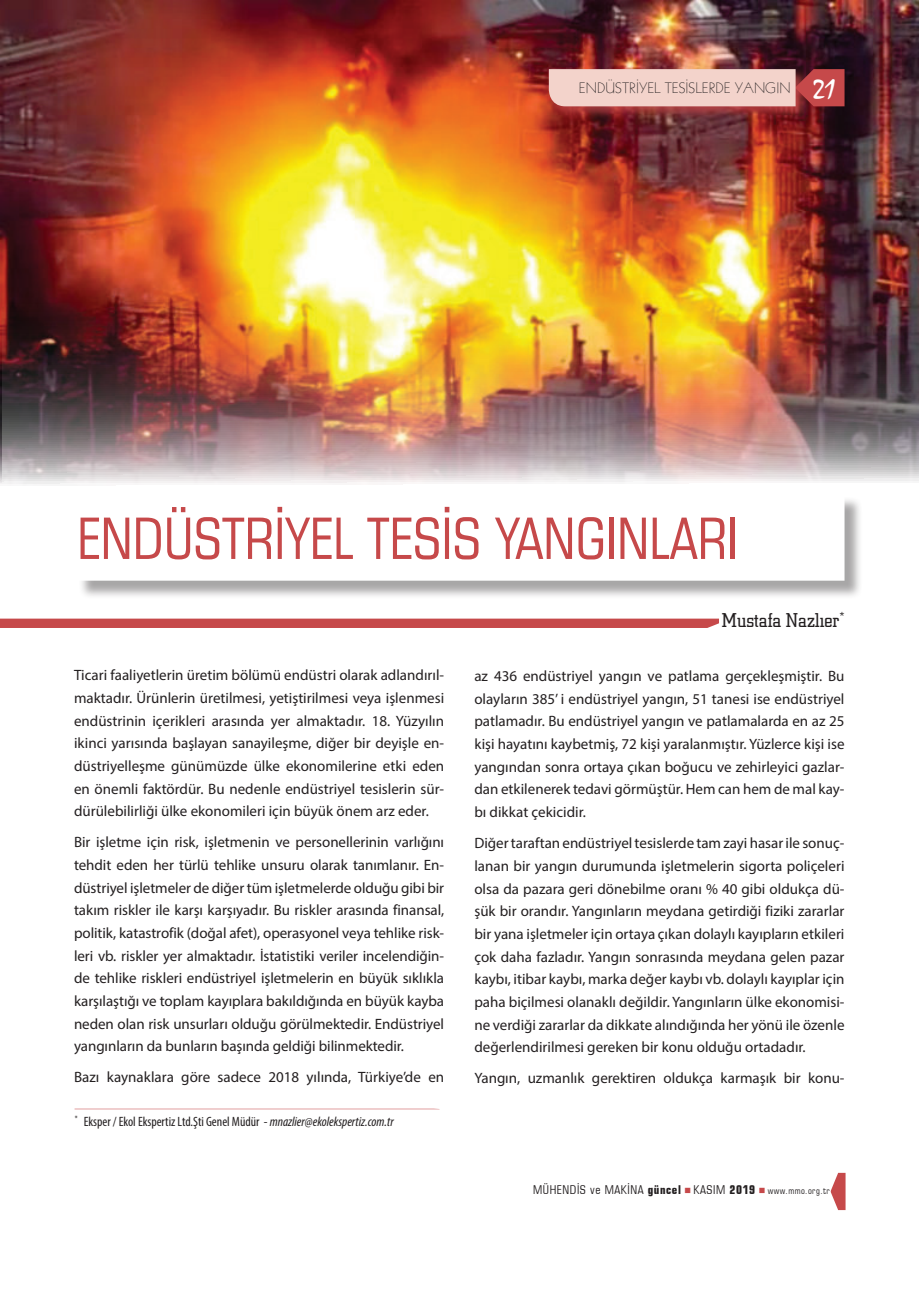
<style>
.page{position:relative;width:919px;height:1289px;background:#fff}
.page>*{position:absolute;margin:0;border:0;box-sizing:border-box;transform-origin:0 0}
.t1{font:condensed 57px "Square 721 BT";color:#c6494a}
.t2{font:300 20.25px "Square Slabserif 711 BT";color:#231f20}
.t3{font:15px/22.6px "Myriad Pro";color:#231f20;text-align:justify}
.t4{font:15px "Geometric 231 BT Light C";color:#231f20}
.t5{font:condensed 13.5px "Myriad Pro";color:#231f20}
.t6{font:condensed 12px "Square 721 BT";letter-spacing:.05em;color:#231f20}
.t7{font:condensed 9px "Square 721 BT";letter-spacing:.05em;color:#231f20}
.s1{font-family:"TR Mystical Plain";font-size:27px;color:#fff}
.s2{font-style:italic}
.s3{font-weight:700}
</style>
<div class="page">
<img style="left:0;top:0;width:918px;height:484px">
<div style="left:546px;top:67px;width:263px;height:53px;background:#c6494a;opacity:.75"></div>
<svg style="left:549px;top:69px;width:295px;height:37px"></svg>
<svg style="left:830px;top:1172px;width:15px;height:37px"></svg>
<svg style="left:75px;top:1108px;width:363px;height:1px"></svg>
<svg style="left:0;top:618px;width:719px;height:10px"></svg>
<div style="left:78px;top:496px;width:784px;height:103px;background:#231f20;opacity:.4"></div>
<div style="left:76px;top:494px;width:767px;height:86px;background:#fff"></div>
<svg style="left:78px;top:580px;width:654px;height:4px"></svg>
<p class="t4" style="left:579px;top:79px;width:257px">ENDÜSTRİYEL TESİSLERDE YANGIN <span class="s1">21</span></p>
<h1 class="t1" style="left:77px;top:504px;width:662px">ENDÜSTRİYEL TESİS YANGINLARI</h1>
<p class="t3" style="left:74px;top:663px;width:371px">Ticari faaliyetlerin üretim bölümü endüstri olarak adlandırıl&shy;maktadır. Ürünlerin üretilmesi, yetiştirilmesi veya işlenmesi endüstrinin içerikleri arasında yer almaktadır. 18. Yüzyılın ikinci yarısında başlayan sanayileşme, diğer bir deyişle en&shy;düstriyelleşme günümüzde ülke ekonomilerine etki eden en önemli faktördür. Bu nedenle endüstriyel tesislerin sür&shy;dürülebilirliği ülke ekonomileri için büyük önem arz eder.</p>
<p class="t3" style="left:74px;top:830px;width:371px">Bir işletme için risk, işletmenin ve personellerinin varlığını tehdit eden her türlü tehlike unsuru olarak tanımlanır. En&shy;düstriyel işletmeler de diğer tüm işletmelerde olduğu gibi bir takım riskler ile karşı karşıyadır. Bu riskler arasında finansal, politik, katastrofik (doğal afet), operasyonel veya tehlike risk&shy;leri vb. riskler yer almaktadır. İstatistiki veriler incelendiğin&shy;de tehlike riskleri endüstriyel işletmelerin en büyük sıklıkla karşılaştığı ve toplam kayıplara bakıldığında en büyük kayba neden olan risk unsurları olduğu görülmektedir. Endüstriyel yangınların da bunların başında geldiği bilinmektedir.</p>
<p class="t3" style="left:74px;top:1065px;width:371px">Bazı kaynaklara göre sadece 2018 yılında, Türkiye’de en</p>
<p class="t5" style="left:75px;top:1113px;width:320px"><sup>*</sup> Eksper / Ekol Ekspertiz Ltd.Şti Genel Müdür - <span class="s2">mnazlier@ekolekspertiz.com.tr</span></p>
<h2 class="t2" style="left:721px;top:607px;width:124px">Mustafa Nazlıer<sup>*</sup></h2>
<p class="t3" style="left:474px;top:664px;width:371px">az 436 endüstriyel yangın ve patlama gerçekleşmiştir. Bu olayların 385’ i endüstriyel yangın, 51 tanesi ise endüstriyel patlamadır. Bu endüstriyel yangın ve patlamalarda en az 25 kişi hayatını kaybetmiş, 72 kişi yaralanmıştır. Yüzlerce kişi ise yangından sonra ortaya çıkan boğucu ve zehirleyici gazlar&shy;dan etkilenerek tedavi görmüştür. Hem can hem de mal kay&shy;bı dikkat çekicidir.</p>
<p class="t3" style="left:474px;top:831px;width:371px">Diğer taraftan endüstriyel tesislerde tam zayi hasar ile sonuç&shy;lanan bir yangın durumunda işletmelerin sigorta poliçeleri olsa da pazara geri dönebilme oranı % 40 gibi oldukça dü&shy;şük bir orandır. Yangınların meydana getirdiği fiziki zararlar bir yana işletmeler için ortaya çıkan dolaylı kayıpların etkileri çok daha fazladır. Yangın sonrasında meydana gelen pazar kaybı, itibar kaybı, marka değer kaybı vb. dolaylı kayıplar için paha biçilmesi olanaklı değildir. Yangınların ülke ekonomisi&shy;ne verdiği zararlar da dikkate alındığında her yönü ile özenle değerlendirilmesi gereken bir konu olduğu ortadadır.</p>
<p class="t3" style="left:474px;top:1066px;width:371px">Yangın, uzmanlık gerektiren oldukça karmaşık bir konu-</p>
<p class="t6" style="left:533px;top:1182px;width:224px">MÜHENDİS ve MAKİNA <span class="s3">güncel</span> KASIM <span class="s3">2019</span></p>
<p class="t7" style="left:767px;top:1185px;width:63px">www.mmo.org.tr</p>
</div>
